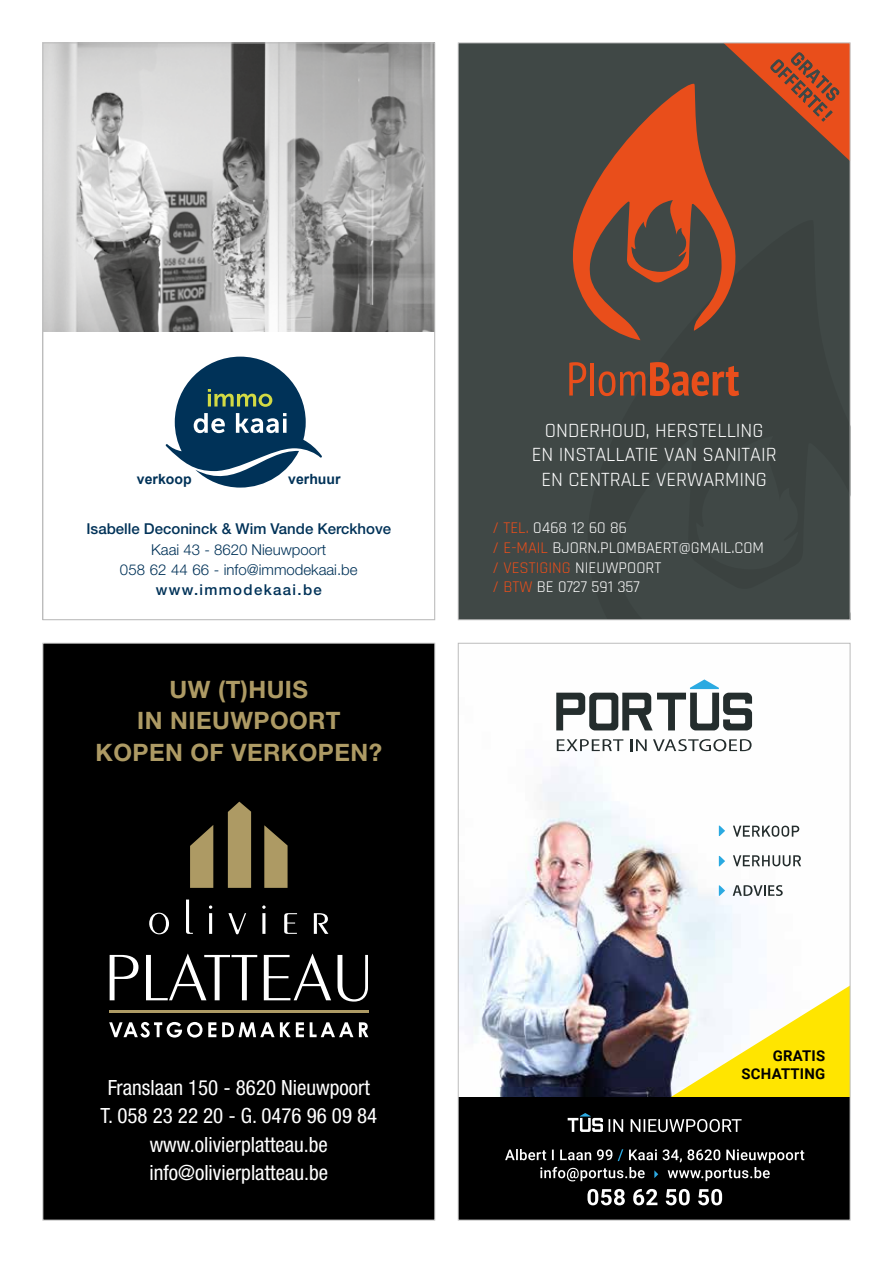
<style>
.page{position:relative;width:893px;height:1263px;background:#fff}
.page>*{position:absolute;margin:0;border:0;box-sizing:border-box;transform-origin:0 0}
.t1{font:700 24px/31.5px "Helvetica Neue LT Std";letter-spacing:.02em;color:#ad9a64;text-align:center}
.t2{font:condensed 21px/28.5px "Helvetica Neue LT Std";color:#fff;text-align:center}
.t3{font:20.4px/24.6px "Rajdhani";color:#fff;text-align:center}
.t4{font:16.5px/19.8px "Rajdhani";color:#fff}
.t5{font:300 15px/20.2px "Helvetica Neue LT Std";color:#003258;text-align:center}
.t6{font:500 15px "Helvetica Neue LT Std";color:#003258}
.t7{font:500 15px "Helvetica Neue LT Std";letter-spacing:.09em;color:#003258}
.t8{font:700 14.85px/18px "Roboto";letter-spacing:.015em;color:#000;text-align:right}
.t9{font:700 14.1px "Arial";color:#003258}
.s1{color:#e94e1b}
</style>
<div class="page">
<img style="left:45px;top:45px;width:388px;height:286px">
<svg style="left:166px;top:357px;width:156px;height:131px"></svg>
<div style="left:458px;top:43px;width:392px;height:577px;background:#404846"></div>
<svg style="left:572px;top:83px;width:164px;height:257px"></svg>
<svg style="left:569px;top:362px;width:17px;height:34px"></svg>
<hr style="left:591px;top:363px;width:3px;height:33px;background:#e94e1b">
<svg style="left:599px;top:362px;width:140px;height:34px"></svg>
<svg style="left:723px;top:45px;width:125px;height:116px"></svg>
<div style="left:43px;top:643px;width:392px;height:577px;background:#000"></div>
<hr style="left:109px;top:1010px;width:260px;height:3px;background:#ad9a64">
<svg style="left:110px;top:955px;width:28px;height:45px"></svg>
<svg style="left:146px;top:954px;width:111px;height:46px"></svg>
<svg style="left:264px;top:954px;width:67px;height:46px"></svg>
<svg style="left:338px;top:955px;width:30px;height:46px"></svg>
<svg style="left:228px;top:802px;width:23px;height:86px;background:#a3915e"></svg>
<svg style="left:264px;top:825px;width:24px;height:63px"></svg>
<svg style="left:190px;top:825px;width:23px;height:63px"></svg>
<svg style="left:149px;top:913px;width:20px;height:21px"></svg>
<svg style="left:186px;top:899px;width:7px;height:35px"></svg>
<hr style="left:209px;top:913px;width:3px;height:21px;background:#fff">
<svg style="left:209px;top:905px;width:3px;height:4px"></svg>
<svg style="left:228px;top:913px;width:18px;height:21px"></svg>
<hr style="left:262px;top:913px;width:3px;height:21px;background:#fff">
<svg style="left:262px;top:905px;width:4px;height:4px"></svg>
<svg style="left:284px;top:913px;width:13px;height:21px"></svg>
<svg style="left:314px;top:913px;width:14px;height:21px"></svg>
<svg style="left:109px;top:1022px;width:93px;height:15px"></svg>
<svg style="left:208px;top:1022px;width:8px;height:15px"></svg>
<svg style="left:222px;top:1022px;width:82px;height:15px"></svg>
<svg style="left:310px;top:1022px;width:43px;height:15px"></svg>
<svg style="left:359px;top:1022px;width:9px;height:15px"></svg>
<img style="left:460px;top:697px;width:341px;height:400px">
<svg style="left:630px;top:739px;width:17px;height:12px"></svg>
<svg style="left:653px;top:739px;width:99px;height:12px"></svg>
<svg style="left:556px;top:679px;width:196px;height:51px"></svg>
<svg style="left:557px;top:739px;width:66px;height:12px"></svg>
<svg style="left:733px;top:826px;width:66px;height:11px"></svg>
<svg style="left:733px;top:855px;width:68px;height:11px"></svg>
<svg style="left:719px;top:826px;width:6px;height:10px"></svg>
<svg style="left:719px;top:856px;width:6px;height:10px"></svg>
<svg style="left:719px;top:885px;width:6px;height:11px"></svg>
<svg style="left:733px;top:885px;width:50px;height:11px"></svg>
<svg style="left:669px;top:985px;width:179px;height:112px"></svg>
<div style="left:458px;top:1097px;width:392px;height:123px;background:#000"></div>
<svg style="left:587px;top:1189px;width:135px;height:16px"></svg>
<svg style="left:505px;top:1149px;width:299px;height:32px"></svg>
<svg style="left:609px;top:1119px;width:133px;height:13px"></svg>
<svg style="left:568px;top:1113px;width:35px;height:19px"></svg>
<p class="t9" style="left:137px;top:470px;width:56px">verkoop</p>
<p class="t9" style="left:288px;top:470px;width:54px">verhuur</p>
<p class="t6" style="left:86px;top:520px;width:306px">Isabelle Deconinck &amp; Wim Vande Kerckhove</p>
<p class="t5" style="left:120px;top:539px;width:239px">Kaai 43 - 8620 Nieuwpoort<br>058 62 44 66 - info@immodekaai.be</p>
<p class="t7" style="left:156px;top:581px;width:168px">www.immodekaai.be</p>
<p class="t1" style="left:96px;top:673px;width:288px">UW (T)HUIS<br>IN NIEUWPOORT<br>KOPEN OF VERKOPEN?</p>
<p class="t3" style="left:532px;top:418px;width:246px">ONDERHOUD, HERSTELLING<br>EN INSTALLATIE VAN SANITAIR<br>EN CENTRALE VERWARMING</p>
<p class="t4" style="left:492px;top:518px;width:273px"><span class="s1">/ TEL.</span> 0468 12 60 86<br><span class="s1">/ E-MAIL</span> BJORN.PLOMBAERT@GMAIL.COM <span class="s1">/ VESTIGING</span> NIEUWPOORT<br><span class="s1">/ BTW</span> BE 0727 591 357</p>
<p class="t2" style="left:100px;top:1073px;width:278px">Franslaan 150 - 8620 Nieuwpoort<br>T. 058 23 22 20 - G. 0476 96 09 84 www.olivierplatteau.be info@olivierplatteau.be</p>
<p class="t8" style="left:741px;top:1046px;width:85px">GRATIS<br>SCHATTING</p>
</div>
